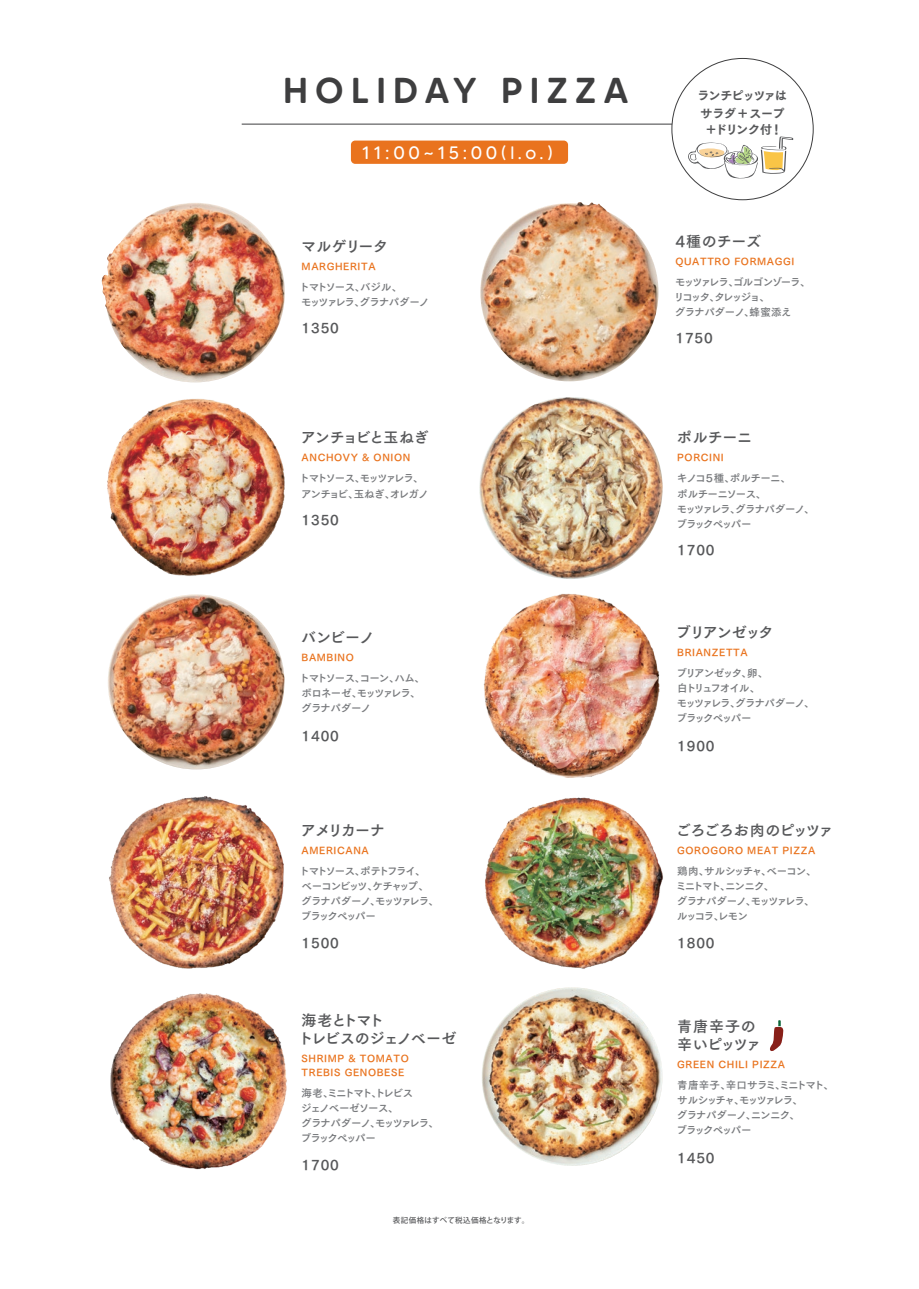
<style>
.page{position:relative;width:919px;height:1289px;background:#fff}
.page>*{position:absolute;margin:0;border:0;box-sizing:border-box;transform-origin:0 0}
.t1{font:500 36px "MADE Tommy Soft";letter-spacing:.2em;color:#3e3e3f}
.t2{font:18px "MADE Tommy Soft";letter-spacing:.2em;color:#fff}
.t3{font:15px "Tsuku Go Pro B";letter-spacing:-.025em;color:#57585a}
.t4{font:15px/18px "Tsuku Go Pro B";letter-spacing:-.065em;color:#57585a}
.t5{font:15px/18px "Tsuku Go Pro B";letter-spacing:.035em;color:#57585a}
.t6{font:15px "Tsuku Go Pro B";letter-spacing:-.06em;color:#57585a}
.t7{font:15px "Tsuku Go Pro B";letter-spacing:-.09em;color:#57585a}
.t8{font:13.5px "Tsuku Go Pro B";letter-spacing:.065em;color:#57585a}
.t9{font:12px/18px "Tsuku Go Pro E";letter-spacing:-.065em;color:#57585a}
.t10{font:10.5px/15px "Tsuku Go Pro B";letter-spacing:-.105em;color:#787a7d}
.t11{font:10.5px/15px "Tsuku Go Pro B";letter-spacing:-.125em;color:#787a7d}
.t12{font:10.5px/15px "Tsuku Go Pro B";letter-spacing:-.085em;color:#787a7d}
.t13{font:10.5px/15px "Tsuku Go Pro B";letter-spacing:-.065em;color:#787a7d}
.t14{font:9.75px/13.5px "Tsuku Go Pro B";letter-spacing:.065em;color:#e9731e}
.t15{font:500 7.5px "Koz Go Pr 6 N";letter-spacing:.025em;color:#57585a}
</style>
<div class="page">
<svg style="left:770px;top:1020px;width:14px;height:31px"></svg>
<img style="left:482px;top:987px;width:180px;height:178px">
<img style="left:102px;top:203px;width:183px;height:179px">
<img style="left:480px;top:202px;width:178px;height:179px">
<img style="left:108px;top:594px;width:176px;height:175px">
<img style="left:479px;top:397px;width:183px;height:182px">
<img style="left:483px;top:593px;width:177px;height:184px">
<img style="left:107px;top:398px;width:178px;height:178px">
<img style="left:109px;top:796px;width:175px;height:173px">
<img style="left:485px;top:797px;width:178px;height:172px">
<img style="left:110px;top:993px;width:177px;height:177px">
<hr style="left:242px;top:124px;width:430px;height:1px;background:#3e3e3f">
<div style="left:351px;top:141px;width:217px;height:23px;background:#e9731e;border-radius:4px"></div>
<svg style="left:687px;top:136px;width:106px;height:43px"></svg>
<h1 class="t1" style="left:283px;top:68px;width:347px">HOLIDAY PIZZA</h1>
<h2 class="t2" style="left:362px;top:141px;width:192px">11:00~15:00(l.o.)</h2>
<h3 class="t3" style="left:301px;top:233px;width:89px">マルゲリータ</h3>
<p class="t14" style="left:301px;top:258px;width:75px">MARGHERITA</p>
<p class="t10" style="left:299px;top:278px;width:132px">トマトソース、バジル、<br>モッツァレラ、グラナパダーノ</p>
<p class="t8" style="left:301px;top:316px;width:39px">1350</p>
<h3 class="t6" style="left:301px;top:425px;width:129px">アンチョビと玉ねぎ</h3>
<p class="t14" style="left:301px;top:450px;width:110px">ANCHOVY &amp; ONION</p>
<p class="t10" style="left:299px;top:470px;width:131px">トマトソース、モッツァレラ、アンチョビ、玉ねぎ、オレガノ</p>
<p class="t8" style="left:301px;top:507px;width:39px">1350</p>
<h3 class="t3" style="left:301px;top:624px;width:75px">バンビーノ</h3>
<p class="t14" style="left:301px;top:649px;width:54px">BAMBINO</p>
<p class="t12" style="left:299px;top:669px;width:127px">トマトソース、コーン、ハム、ボロネーゼ、モッツァレラ、グラナパダーノ</p>
<p class="t8" style="left:301px;top:723px;width:39px">1400</p>
<h3 class="t3" style="left:301px;top:817px;width:85px">アメリカーナ</h3>
<p class="t14" style="left:301px;top:842px;width:69px">AMERICANA</p>
<p class="t11" style="left:299px;top:862px;width:141px">トマトソース、ポテトフライ、<br>ベーコンビッツ、ケチャップ、グラナパダーノ、モッツァレラ、ブラックペッパー</p>
<p class="t8" style="left:301px;top:931px;width:39px">1500</p>
<h3 class="t4" style="left:298px;top:1009px;width:159px">海老とトマト<br>トレビスのジェノベーゼ</h3>
<p class="t14" style="left:301px;top:1050px;width:109px">SHRIMP &amp; TOMATO<br>TREBIS GENOBESE</p>
<p class="t10" style="left:300px;top:1084px;width:140px">海老、ミニトマト、トレビス<br>ジェノベーゼソース、<br>グラナパダーノ、モッツァレラ、ブラックペッパー</p>
<p class="t8" style="left:301px;top:1153px;width:39px">1700</p>
<p class="t15" style="left:392px;top:1216px;width:138px">表記価格はすべて税込価格となります。</p>
<p class="t9" style="left:697px;top:85px;width:91px">ランチピッツァはサラダ＋スープ</p>
<p class="t9" style="left:705px;top:120px;width:79px">＋ドリンク付！</p>
<h3 class="t3" style="left:675px;top:229px;width:87px">4種のチーズ</h3>
<p class="t14" style="left:675px;top:254px;width:120px">QUATTRO FORMAGGI</p>
<p class="t10" style="left:673px;top:274px;width:138px">モッツァレラ、ゴルゴンゾーラ、リコッタ、タレッジョ、<br>グラナパダーノ、蜂蜜添え</p>
<p class="t8" style="left:675px;top:326px;width:39px">1750</p>
<h3 class="t3" style="left:677px;top:425px;width:76px">ポルチーニ</h3>
<p class="t14" style="left:677px;top:450px;width:48px">PORCINI</p>
<p class="t13" style="left:676px;top:470px;width:140px">キノコ５種、ポルチーニ、<br>ポルチーニソース、<br>モッツァレラ、グラナパダーノ、ブラックペッパー</p>
<p class="t8" style="left:677px;top:537px;width:39px">1700</p>
<h3 class="t7" style="left:676px;top:619px;width:99px">ブリアンゼッタ</h3>
<p class="t14" style="left:677px;top:644px;width:72px">BRIANZETTA</p>
<p class="t11" style="left:676px;top:664px;width:140px">ブリアンゼッタ、卵、<br>白トリュフオイル、<br>モッツァレラ、グラナパダーノ、ブラックペッパー</p>
<p class="t8" style="left:677px;top:734px;width:39px">1900</p>
<h3 class="t3" style="left:675px;top:817px;width:159px">ごろごろお肉のピッツァ</h3>
<p class="t14" style="left:677px;top:842px;width:140px">GOROGORO MEAT PIZZA</p>
<p class="t10" style="left:676px;top:862px;width:142px">鶏肉、サルシッチャ、ベーコン、ミニトマト、ニンニク、<br>グラナパダーノ、モッツァレラ、ルッコラ、レモン</p>
<p class="t8" style="left:677px;top:931px;width:39px">1800</p>
<h3 class="t5" style="left:677px;top:1015px;width:85px">青唐辛子の辛いピッツァ</h3>
<p class="t14" style="left:677px;top:1056px;width:109px">GREEN CHILI PIZZA</p>
<p class="t12" style="left:676px;top:1076px;width:159px">青唐辛子、辛口サラミ、ミニトマト、サルシッチャ、モッツァレラ、<br>グラナパダーノ、ニンニク、<br>ブラックペッパー</p>
<p class="t8" style="left:677px;top:1145px;width:39px">1450</p>
</div>
